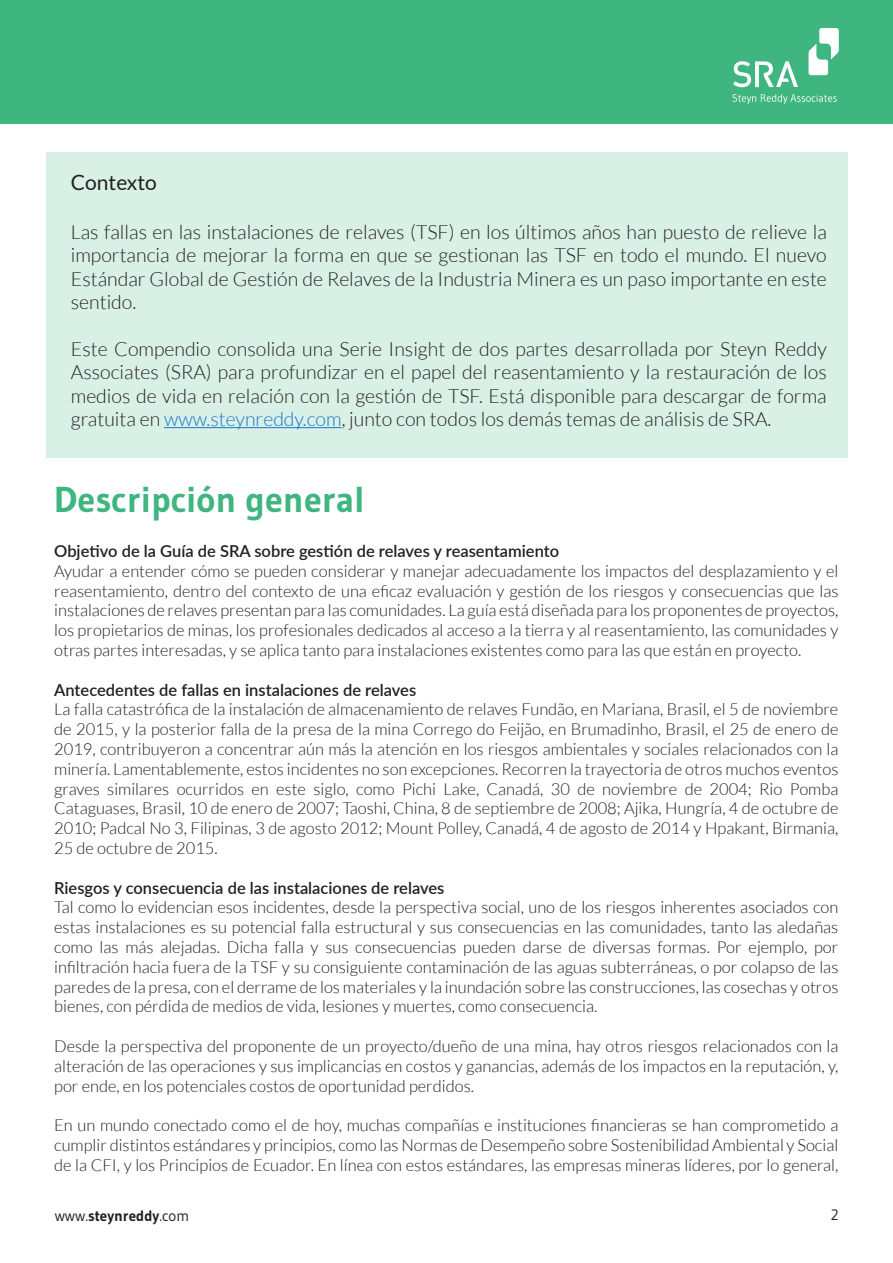
<style>
.page{position:relative;width:893px;height:1263px;background:#fff}
.page>*{position:absolute;margin:0;border:0;box-sizing:border-box;transform-origin:0 0}
.t1{font:700 36px "Gudea";color:#3fb580}
.t2{font:21px "Lato";color:#231f20}
.t3{font:300 19.5px/23.4px "Lato";color:#231f20;text-align:justify}
.t4{font:300 16.5px/19.8px "Lato";color:#231f20;text-align:justify}
.t5{font:600 16.5px "Lato";color:#231f20}
.t6{font:700 15px "Gudea";color:#231f20}
.t7{font:15px "Gudea";color:#231f20}
.s1{color:#1b75cd}
.s2{font-weight:400}
</style>
<div class="page">
<div style="left:46px;top:152px;width:801px;height:306px;background:#d9f0e6"></div>
<hr style="left:164px;top:427px;width:178px;height:1px;background:#1b75cd">
<div style="left:0;top:0;width:893px;height:123px;background:#3fb580"></div>
<svg style="left:733px;top:61px;width:65px;height:26px"></svg>
<svg style="left:732px;top:94px;width:105px;height:10px"></svg>
<svg style="left:808px;top:28px;width:31px;height:47px"></svg>
<p class="t2" style="left:71px;top:171px;width:88px">Contexto</p>
<p class="t3" style="left:71px;top:220px;width:757px">Las fallas en las instalaciones de relaves (TSF) en los últimos años han puesto de relieve la importancia de mejorar la forma en que se gestionan las TSF en todo el mundo. El nuevo Estándar Global de Gestión de Relaves de la Industria Minera es un paso importante en este sentido.</p>
<p class="t3" style="left:71px;top:337px;width:757px">Este Compendio consolida una Serie Insight de dos partes desarrollada por Steyn Reddy Associates (SRA) para profundizar en el papel del reasentamiento y la restauración de los medios de vida en relación con la gestión de TSF. Está disponible para descargar de forma gratuita en <span class="s1">www.steynreddy.com</span>, junto con todos los demás temas de análisis de SRA.</p>
<h1 class="t1" style="left:54px;top:477px;width:312px">Descripción general</h1>
<p class="t5" style="left:54px;top:539px;width:506px">Objetivo de la Guía de SRA sobre gestión de relaves y reasentamiento</p>
<p class="t4" style="left:54px;top:561px;width:786px">Ayudar a entender cómo se pueden considerar y manejar adecuadamente los impactos del desplazamiento y el reasentamiento, dentro del contexto de una eficaz evaluación y gestión de los riesgos y consecuencias que las instalaciones de relaves presentan para las comunidades. La guía está diseñada para los proponentes de proyectos, los propietarios de minas, los profesionales dedicados al acceso a la tierra y al reasentamiento, las comunidades y otras partes interesadas, y se aplica tanto para instalaciones existentes como para las que están en proyecto.</p>
<p class="t5" style="left:54px;top:678px;width:363px">Antecedentes de fallas en instalaciones de relaves</p>
<p class="t4" style="left:54px;top:700px;width:786px">La falla catastrófica de la instalación de almacenamiento de relaves Fundão, en Mariana, Brasil, el 5 de noviembre de 2015, y la posterior falla de la presa de la mina Corrego do Feijão, en Brumadinho, Brasil, el 25 de enero de 2019, contribuyeron a concentrar aún más la atención en los riesgos ambientales y sociales relacionados con la minería. Lamentablemente, estos incidentes no son excepciones. Recorren la trayectoria de otros muchos eventos graves similares ocurridos en este siglo, como Pichi Lake, Canadá, 30 de noviembre de 2004; Rio Pomba Cataguases, Brasil, 10 de enero de 2007; Taoshi, China, 8 de septiembre de 2008; Ajika, Hungría, 4 de octubre de 2010; Padcal No 3, Filipinas, 3 de agosto 2012; Mount Polley, Canadá, 4 de agosto de 2014 y Hpakant, Birmania, 25 de octubre de 2015.</p>
<p class="t5" style="left:54px;top:876px;width:392px">Riesgos y consecuencia de las instalaciones de relaves</p>
<p class="t4" style="left:54px;top:898px;width:786px">Tal como lo evidencian esos incidentes, desde la perspectiva social, uno de los riesgos inherentes asociados con estas instalaciones es su potencial falla estructural y sus consecuencias en las comunidades, tanto las aledañas como las más alejadas. Dicha falla y sus consecuencias pueden darse de diversas formas. Por ejemplo, por infiltración hacia fuera de la TSF y su consiguiente contaminación de las aguas subterráneas, o por colapso de las paredes de la presa, con el derrame de los materiales y la inundación sobre las construcciones, las cosechas y otros bienes, con pérdida de medios de vida, lesiones y muertes, como consecuencia.</p>
<p class="t4" style="left:54px;top:1036px;width:786px">Desde la perspectiva del proponente de un proyecto/dueño de una mina, hay otros riesgos relacionados con la alteración de las operaciones y sus implicancias en costos y ganancias, además de los impactos en la reputación, y, por ende, en los potenciales costos de oportunidad perdidos.</p>
<p class="t4" style="left:54px;top:1115px;width:786px">En un mundo conectado como el de hoy, muchas compañías e instituciones financieras se han comprometido a cumplir distintos estándares y principios, como las Normas de Desempeño sobre Sostenibilidad Ambiental y Social de la CFI, y los Principios de Ecuador. En línea con estos estándares, las empresas mineras líderes, por lo general,</p>
<p class="t7" style="left:831px;top:1205px;width:9px">2</p>
<p class="t6" style="left:55px;top:1207px;width:136px"><span class="s2">www.</span>steynreddy<span class="s2">.com</span></p>
</div>
